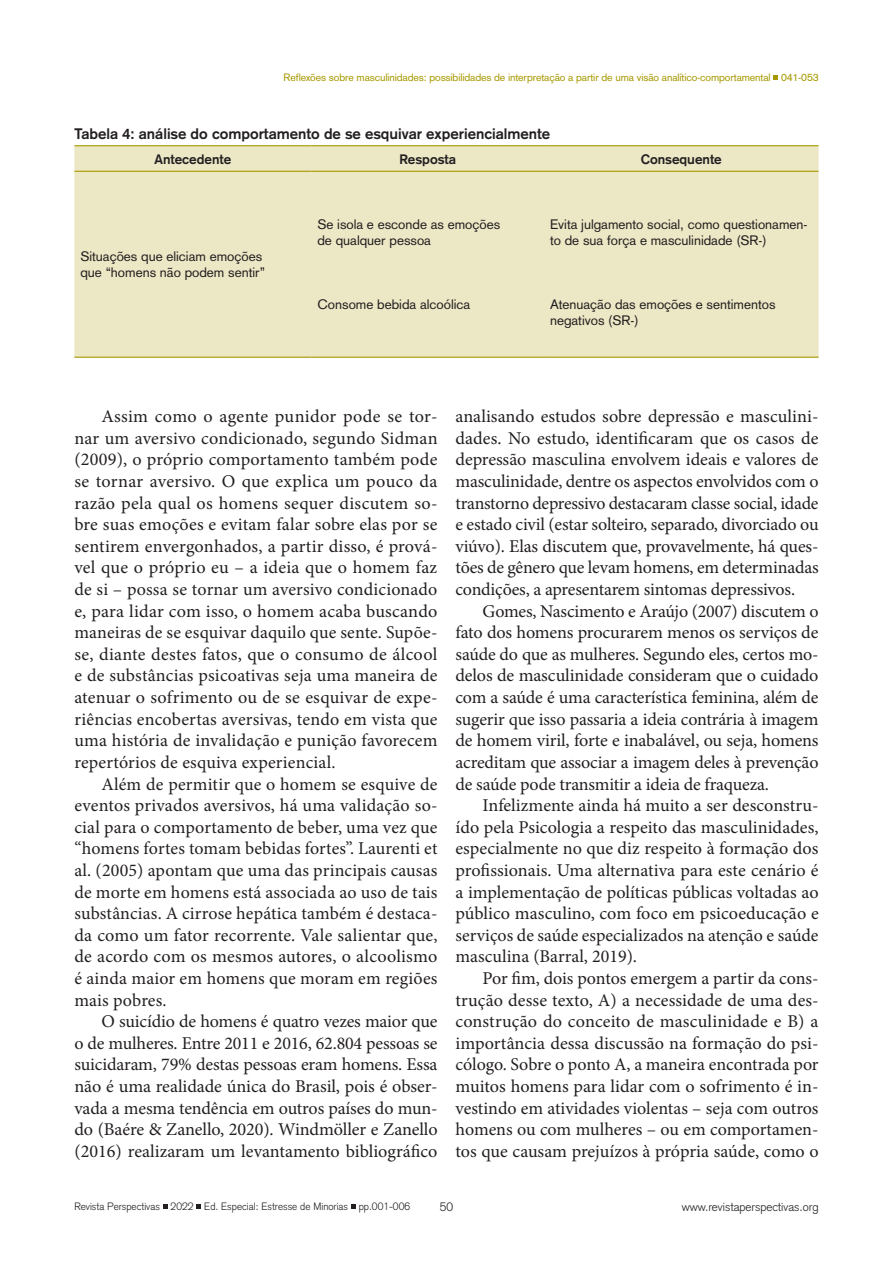
<style>
.page{position:relative;width:893px;height:1263px;background:#fff}
.page>*{position:absolute;margin:0;border:0;box-sizing:border-box;transform-origin:0 0}
.texto{font:18px/21.6px "Minion Pro";color:#231f20;text-align:justify}
.titulo_tabela{font:700 15px "Akzidenz Grotesk";color:#231f20}
.texto_tabela{font:13.5px/16.2px "Akzidenz Grotesk";color:#231f20}
.texto_tabela-2{font:700 13.5px "Akzidenz Grotesk";color:#231f20}
.t1{font:300 12px "Akzidenz Grotesk";color:#231f20}
.t2{font:10.5px "Akzidenz Grotesk";letter-spacing:-.01em;color:#a79901}
.t3{font:300 10.5px "Akzidenz Grotesk";color:#231f20}
</style>
<div class="page">
<svg style="left:773px;top:75px;width:5px;height:5px"></svg>
<svg style="left:163px;top:1204px;width:5px;height:5px"></svg>
<svg style="left:196px;top:1204px;width:5px;height:5px"></svg>
<svg style="left:351px;top:1204px;width:5px;height:4px"></svg>
<div style="left:74px;top:146px;width:745px;height:211px;background:#ece7c5"></div>
<hr style="left:74px;top:145px;width:237px;height:1px;background:#a79901">
<hr style="left:311px;top:145px;width:233px;height:1px;background:#a79901">
<hr style="left:544px;top:145px;width:275px;height:1px;background:#a79901">
<hr style="left:74px;top:171px;width:237px;height:1px;background:#a79901">
<hr style="left:311px;top:171px;width:233px;height:1px;background:#a79901">
<hr style="left:544px;top:171px;width:275px;height:1px;background:#a79901">
<hr style="left:74px;top:357px;width:237px;height:1px;background:#a79901">
<hr style="left:311px;top:357px;width:233px;height:1px;background:#a79901">
<hr style="left:544px;top:357px;width:275px;height:1px;background:#a79901">
<p class="t2" style="left:284px;top:71px;width:536px">Reflexões sobre masculinidades: possibilidades de interpretação a partir de uma visão analítico-comportamental 041-053</p>
<p class="titulo_tabela" style="left:74px;top:125px;width:477px">Tabela 4: análise do comportamento de se esquivar experiencialmente</p>
<p class="texto_tabela-2" style="left:155px;top:151px;width:78px">Antecedente</p>
<p class="texto_tabela-2" style="left:399px;top:151px;width:58px">Resposta</p>
<p class="texto_tabela-2" style="left:641px;top:151px;width:83px">Consequente</p>
<p class="texto_tabela" style="left:80px;top:248px;width:186px">Situações que eliciam emoções que “homens não podem sentir”</p>
<p class="texto_tabela" style="left:317px;top:216px;width:184px">Se isola e esconde as emoções de qualquer pessoa</p>
<p class="texto_tabela" style="left:550px;top:216px;width:259px">Evita julgamento social, como questionamen&shy;to de sua força e masculinidade (SR-)</p>
<p class="texto_tabela" style="left:317px;top:296px;width:154px">Consome bebida alcoólica</p>
<p class="texto_tabela" style="left:550px;top:296px;width:227px">Atenuação das emoções e sentimentos negativos (SR-)</p>
<p class="texto" style="left:74px;top:406px;width:365px;text-indent:27px">Assim como o agente punidor pode se tor&shy;nar um aversivo condicionado, segundo Sidman (2009), o próprio comportamento também pode se tornar aversivo. O que explica um pouco da razão pela qual os homens sequer discutem so&shy;bre suas emoções e evitam falar sobre elas por se sentirem envergonhados, a partir disso, é prová&shy;vel que o próprio eu – a ideia que o homem faz de si – possa se tornar um aversivo condicionado e, para lidar com isso, o homem acaba buscando maneiras de se esquivar daquilo que sente. Supõe&shy;se, diante destes fatos, que o consumo de álcool e de substâncias psicoativas seja uma maneira de atenuar o sofrimento ou de se esquivar de expe&shy;riências encobertas aversivas, tendo em vista que uma história de invalidação e punição favorecem repertórios de esquiva experiencial.</p>
<p class="texto" style="left:74px;top:773px;width:365px;text-indent:27px">Além de permitir que o homem se esquive de eventos privados aversivos, há uma validação so&shy;cial para o comportamento de beber, uma vez que “homens fortes tomam bebidas fortes”. Laurenti et al. (2005) apontam que uma das principais causas de morte em homens está associada ao uso de tais substâncias. A cirrose hepática também é destaca&shy;da como um fator recorrente. Vale salientar que, de acordo com os mesmos autores, o alcoolismo é ainda maior em homens que moram em regiões mais pobres.</p>
<p class="texto" style="left:74px;top:1011px;width:365px;text-indent:27px">O suicídio de homens é quatro vezes maior que o de mulheres. Entre 2011 e 2016, 62.804 pessoas se suicidaram, 79% destas pessoas eram homens. Essa não é uma realidade única do Brasil, pois é obser&shy;vada a mesma tendência em outros países do mun&shy;do (Baére &amp; Zanello, 2020). Windmöller e Zanello (2016) realizaram um levantamento bibliográfico</p>
<p class="texto" style="left:455px;top:406px;width:365px">analisando estudos sobre depressão e masculini&shy;dades. No estudo, identificaram que os casos de depressão masculina envolvem ideais e valores de masculinidade, dentre os aspectos envolvidos com o transtorno depressivo destacaram classe social, idade e estado civil (estar solteiro, separado, divorciado ou viúvo). Elas discutem que, provavelmente, há ques&shy;tões de gênero que levam homens, em determinadas condições, a apresentarem sintomas depressivos.</p>
<p class="texto" style="left:455px;top:600px;width:365px;text-indent:27px">Gomes, Nascimento e Araújo (2007) discutem o fato dos homens procurarem menos os serviços de saúde do que as mulheres. Segundo eles, certos mo&shy;delos de masculinidade consideram que o cuidado com a saúde é uma característica feminina, além de sugerir que isso passaria a ideia contrária à imagem de homem viril, forte e inabalável, ou seja, homens acreditam que associar a imagem deles à prevenção de saúde pode transmitir a ideia de fraqueza.</p>
<p class="texto" style="left:455px;top:795px;width:365px;text-indent:27px">Infelizmente ainda há muito a ser desconstru&shy;ído pela Psicologia a respeito das masculinidades, especialmente no que diz respeito à formação dos profissionais. Uma alternativa para este cenário é a implementação de políticas públicas voltadas ao público masculino, com foco em psicoeducação e serviços de saúde especializados na atenção e saúde masculina (Barral, 2019).</p>
<p class="texto" style="left:455px;top:967px;width:365px;text-indent:27px">Por fim, dois pontos emergem a partir da cons&shy;trução desse texto, A) a necessidade de uma des&shy;construção do conceito de masculinidade e B) a importância dessa discussão na formação do psi&shy;cólogo. Sobre o ponto A, a maneira encontrada por muitos homens para lidar com o sofrimento é in&shy;vestindo em atividades violentas – seja com outros homens ou com mulheres – ou em comportamen&shy;tos que causam prejuízos à própria saúde, como o</p>
<p class="t3" style="left:74px;top:1200px;width:337px">Revista Perspectivas 2022 Ed. Especial: Estresse de Minorias pp.001-006</p>
<p class="t1" style="left:440px;top:1200px;width:15px">50</p>
<p class="t1" style="left:682px;top:1200px;width:138px">www.revistaperspectivas.org</p>
</div>
